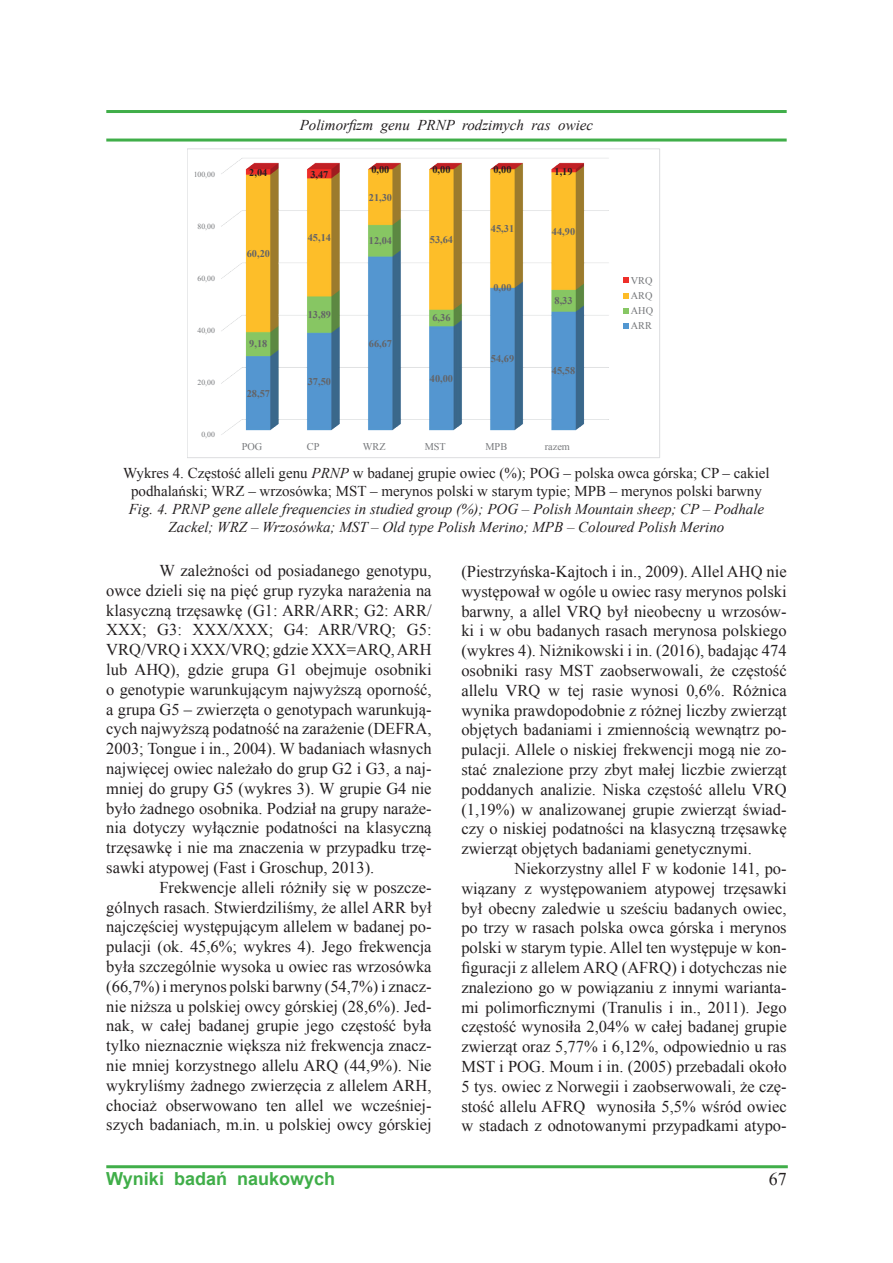
<style>
.page{position:relative;width:893px;height:1263px;background:#fff}
.page>*{position:absolute;margin:0;border:0;box-sizing:border-box;transform-origin:0 0}
.t1{font:700 18px "Arial";color:#40ae49}
.t2{font:18px "Times New Roman";color:#231f20}
.t3{font:16.5px/19.8px "Times New Roman";color:#231f20;text-align:justify}
.t4{font:italic 15px/18px "Times New Roman";color:#231f20;text-align:center}
.t5{font:15px/18px "Times New Roman";color:#231f20;text-align:center}
.t6{font:700 10.35px "Times New Roman";color:#636366}
.t7{font:10.35px/15.1px "Times New Roman";color:#76787b;text-align:justify}
.t8{font:700 10.35px "Times New Roman";color:#231f20}
.t9{font:7.8px "Times New Roman";color:#76787b}
.s1{font-style:italic}
</style>
<div class="page">
<hr style="left:106px;top:110px;width:681px;height:3px;background:#40ae49">
<hr style="left:106px;top:139px;width:681px;height:3px;background:#40ae49">
<hr style="left:106px;top:1165px;width:682px;height:3px;background:#40ae49">
<img style="left:221px;top:158px;width:388px;height:277px">
<svg style="left:623px;top:278px;width:5px;height:5px"></svg>
<svg style="left:623px;top:293px;width:5px;height:5px"></svg>
<svg style="left:623px;top:308px;width:5px;height:5px"></svg>
<svg style="left:623px;top:323px;width:5px;height:6px"></svg>
<div style="left:187px;top:149px;width:473px;height:309px;border:1px solid #dcdddf"></div>
<p class="t9" style="left:194px;top:169px;width:23px">100,00</p>
<p class="t9" style="left:198px;top:221px;width:19px">80,00</p>
<p class="t9" style="left:198px;top:273px;width:19px">60,00</p>
<p class="t9" style="left:198px;top:325px;width:19px">40,00</p>
<p class="t9" style="left:198px;top:377px;width:19px">20,00</p>
<p class="t9" style="left:201px;top:429px;width:15px">0,00</p>
<p class="t4" style="left:300px;top:116px;width:295px">Polimorfizm genu PRNP rodzimych ras owiec</p>
<p class="t8" style="left:249px;top:165px;width:20px">2,04</p>
<p class="t8" style="left:310px;top:167px;width:20px">3,47</p>
<p class="t8" style="left:371px;top:163px;width:20px">0,00</p>
<p class="t8" style="left:432px;top:163px;width:20px">0,00</p>
<p class="t8" style="left:493px;top:163px;width:20px">0,00</p>
<p class="t8" style="left:554px;top:164px;width:20px">1,19</p>
<p class="t6" style="left:369px;top:190px;width:25px">21,30</p>
<p class="t6" style="left:308px;top:230px;width:25px">45,14</p>
<p class="t6" style="left:369px;top:234px;width:25px">12,04</p>
<p class="t6" style="left:430px;top:232px;width:25px">53,64</p>
<p class="t6" style="left:491px;top:222px;width:25px">45,31</p>
<p class="t6" style="left:552px;top:224px;width:25px">44,90</p>
<p class="t6" style="left:247px;top:246px;width:25px">60,20</p>
<p class="t6" style="left:493px;top:281px;width:20px">0,00</p>
<p class="t6" style="left:554px;top:293px;width:20px">8,33</p>
<p class="t6" style="left:308px;top:307px;width:25px">13,89</p>
<p class="t6" style="left:432px;top:311px;width:20px">6,36</p>
<p class="t6" style="left:249px;top:337px;width:20px">9,18</p>
<p class="t6" style="left:369px;top:336px;width:25px">66,67</p>
<p class="t6" style="left:491px;top:352px;width:25px">54,69</p>
<p class="t6" style="left:308px;top:374px;width:25px">37,50</p>
<p class="t6" style="left:430px;top:371px;width:25px">40,00</p>
<p class="t6" style="left:552px;top:364px;width:25px">45,58</p>
<p class="t6" style="left:247px;top:386px;width:25px">28,57</p>
<p class="t7" style="left:242px;top:439px;width:22px">POG</p>
<p class="t7" style="left:307px;top:439px;width:14px">CP</p>
<p class="t7" style="left:363px;top:439px;width:24px">WRZ</p>
<p class="t7" style="left:425px;top:439px;width:23px">MST</p>
<p class="t7" style="left:485px;top:439px;width:23px">MPB</p>
<p class="t7" style="left:545px;top:439px;width:27px">razem</p>
<p class="t7" style="left:631px;top:273px;width:24px">VRQ ARQ AHQ ARR</p>
<p class="t5" style="left:123px;top:464px;width:648px">Wykres 4. Częstość alleli genu <span class="s1">PRNP</span> w badanej grupie owiec (%); POG – polska owca górska; CP – cakiel podhalański; WRZ – wrzosówka; MST – merynos polski w starym typie; MPB – merynos polski barwny</p>
<p class="t4" style="left:129px;top:500px;width:637px">Fig. 4. PRNP gene allele frequencies in studied group (%); POG – Polish Mountain sheep; CP – Podhale<br>Zackel; WRZ – Wrzosówka; MST – Old type Polish Merino; MPB – Coloured Polish Merino</p>
<p class="t3" style="left:106px;top:560px;width:327px;text-indent:53px">W zależności od posiadanego genotypu, owce dzieli się na pięć grup ryzyka narażenia na klasyczną trzęsawkę (G1: ARR/ARR; G2: ARR/ XXX; G3: XXX/XXX; G4: ARR/VRQ; G5:<br>VRQ/VRQ i XXX/VRQ; gdzie XXX=ARQ, ARH lub AHQ), gdzie grupa G1 obejmuje osobniki o genotypie warunkującym najwyższą oporność, a grupa G5 – zwierzęta o genotypach warunkują&shy;cych najwyższą podatność na zarażenie (DEFRA, 2003; Tongue i in., 2004). W badaniach własnych najwięcej owiec należało do grup G2 i G3, a naj&shy;mniej do grupy G5 (wykres 3). W grupie G4 nie było żadnego osobnika. Podział na grupy naraże&shy;nia dotyczy wyłącznie podatności na klasyczną trzęsawkę i nie ma znaczenia w przypadku trzę&shy;sawki atypowej (Fast i Groschup, 2013).</p>
<p class="t3" style="left:106px;top:877px;width:327px;text-indent:53px">Frekwencje alleli różniły się w poszcze&shy;gólnych rasach. Stwierdziliśmy, że allel ARR był najczęściej występującym allelem w badanej po&shy;pulacji (ok. 45,6%; wykres 4). Jego frekwencja była szczególnie wysoka u owiec ras wrzosówka (66,7%) i merynos polski barwny (54,7%) i znacz&shy;nie niższa u polskiej owcy górskiej (28,6%). Jed&shy;nak, w całej badanej grupie jego częstość była tylko nieznacznie większa niż frekwencja znacz&shy;nie mniej korzystnego allelu ARQ (44,9%). Nie wykryliśmy żadnego zwierzęcia z allelem ARH, chociaż obserwowano ten allel we wcześniej&shy;szych badaniach, m.in. u polskiej owcy górskiej</p>
<p class="t3" style="left:461px;top:561px;width:327px">(Piestrzyńska-Kajtoch i in., 2009). Allel AHQ nie występował w ogóle u owiec rasy merynos polski barwny, a allel VRQ był nieobecny u wrzosów&shy;ki i w obu badanych rasach merynosa polskiego (wykres 4). Niżnikowski i in. (2016), badając 474 osobniki rasy MST zaobserwowali, że częstość allelu VRQ w tej rasie wynosi 0,6%. Różnica wynika prawdopodobnie z różnej liczby zwierząt objętych badaniami i zmiennością wewnątrz po&shy;pulacji. Allele o niskiej frekwencji mogą nie zo&shy;stać znalezione przy zbyt małej liczbie zwierząt poddanych analizie. Niska częstość allelu VRQ (1,19%) w analizowanej grupie zwierząt świad&shy;czy o niskiej podatności na klasyczną trzęsawkę zwierząt objętych badaniami genetycznymi.</p>
<p class="t3" style="left:461px;top:858px;width:327px;text-indent:53px">Niekorzystny allel F w kodonie 141, po&shy;wiązany z występowaniem atypowej trzęsawki był obecny zaledwie u sześciu badanych owiec, po trzy w rasach polska owca górska i merynos polski w starym typie. Allel ten występuje w kon&shy;figuracji z allelem ARQ (AFRQ) i dotychczas nie znaleziono go w powiązaniu z innymi warianta&shy;mi polimorficznymi (Tranulis i in., 2011). Jego częstość wynosiła 2,04% w całej badanej grupie zwierząt oraz 5,77% i 6,12%, odpowiednio u ras MST i POG. Moum i in. (2005) przebadali około 5 tys. owiec z Norwegii i zaobserwowali, że czę&shy;stość allelu AFRQ wynosiła 5,5% wśród owiec w stadach z odnotowanymi przypadkami atypo-</p>
<p class="t1" style="left:106px;top:1167px;width:230px">Wyniki badań naukowych</p>
<p class="t2" style="left:769px;top:1166px;width:19px">67</p>
</div>
